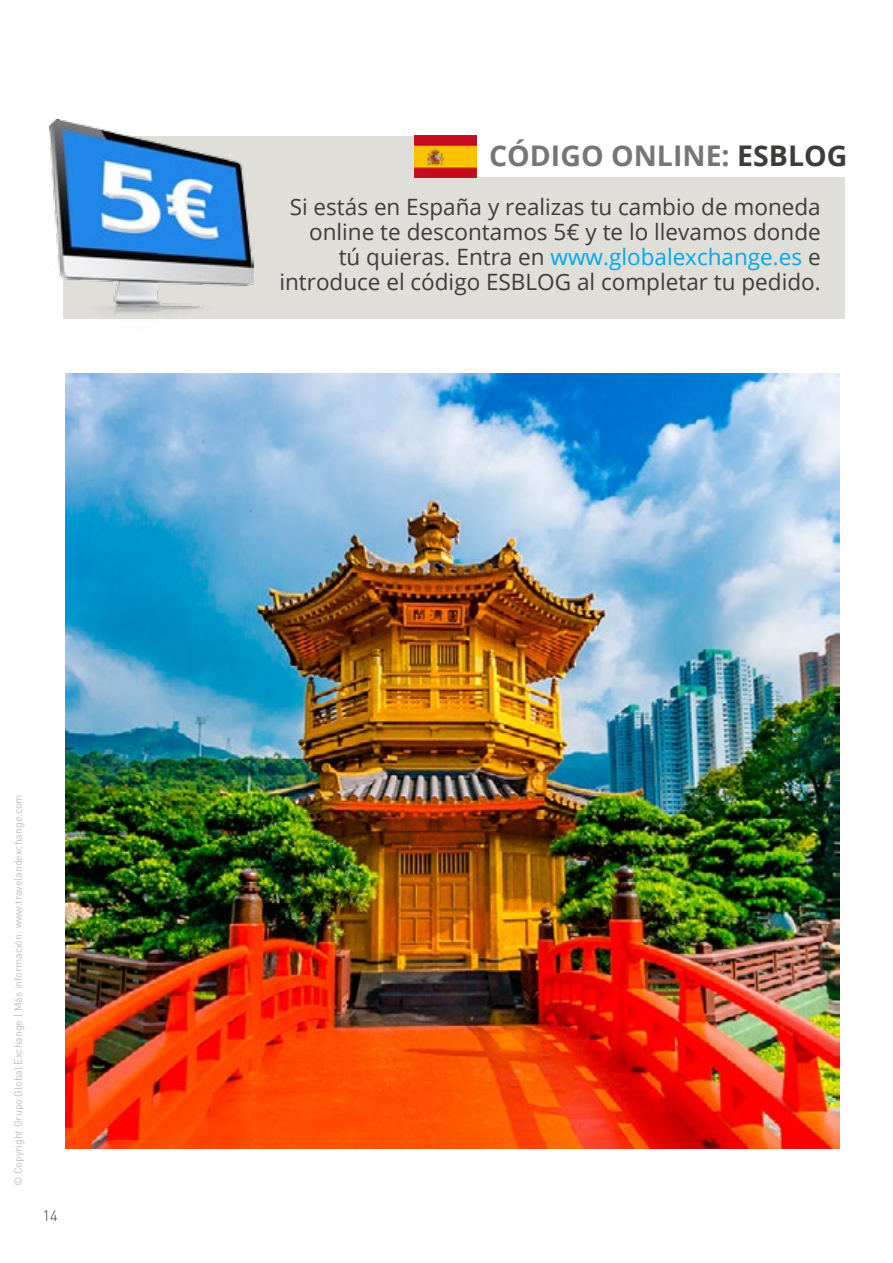
<style>
.page{position:relative;width:893px;height:1263px;background:#fff}
.page>*{position:absolute;margin:0;border:0;box-sizing:border-box;transform-origin:0 0}
.t1{font:700 28.5px "Open Sans";color:#767675}
.t2{font:22.5px/25px "Open Sans";color:#3c3c3b;text-align:right}
.t3{font:300 15px "DIN Pro";color:#3c3c3b}
.t4{font:300 10.5px "DIN Pro";color:#a8a8a7}
.s1{color:#3c3c3b}
.s2{color:#00a8e7}
</style>
<div class="page">
<div style="left:63px;top:136px;width:782px;height:182px;background:#e0ded9"></div>
<img style="left:50px;top:120px;width:204px;height:199px">
<div style="left:421px;top:128px;width:429px;height:49px;background:#fff"></div>
<img style="left:415px;top:136px;width:61px;height:41px">
<img style="left:65px;top:373px;width:775px;height:775px">
<p class="t4" style="left:11px;top:1186px;width:393px;rotate:-90deg">© Copyright Grupo Global Exchange | Más información: www.travelandexchange.com</p>
<p class="t3" style="left:43px;top:1205px;width:17px">14</p>
<p class="t1" style="left:489px;top:136px;width:360px">CÓDIGO ONLINE: <span class="s1">ESBLOG</span></p>
<p class="t2" style="left:279px;top:194px;width:543px">Si estás en España y realizas tu cambio de moneda online te descontamos 5€ y te lo llevamos donde<br>tú quieras. Entra en <span class="s2">www.globalexchange.es</span> e introduce el código ESBLOG al completar tu pedido.</p>
</div>
